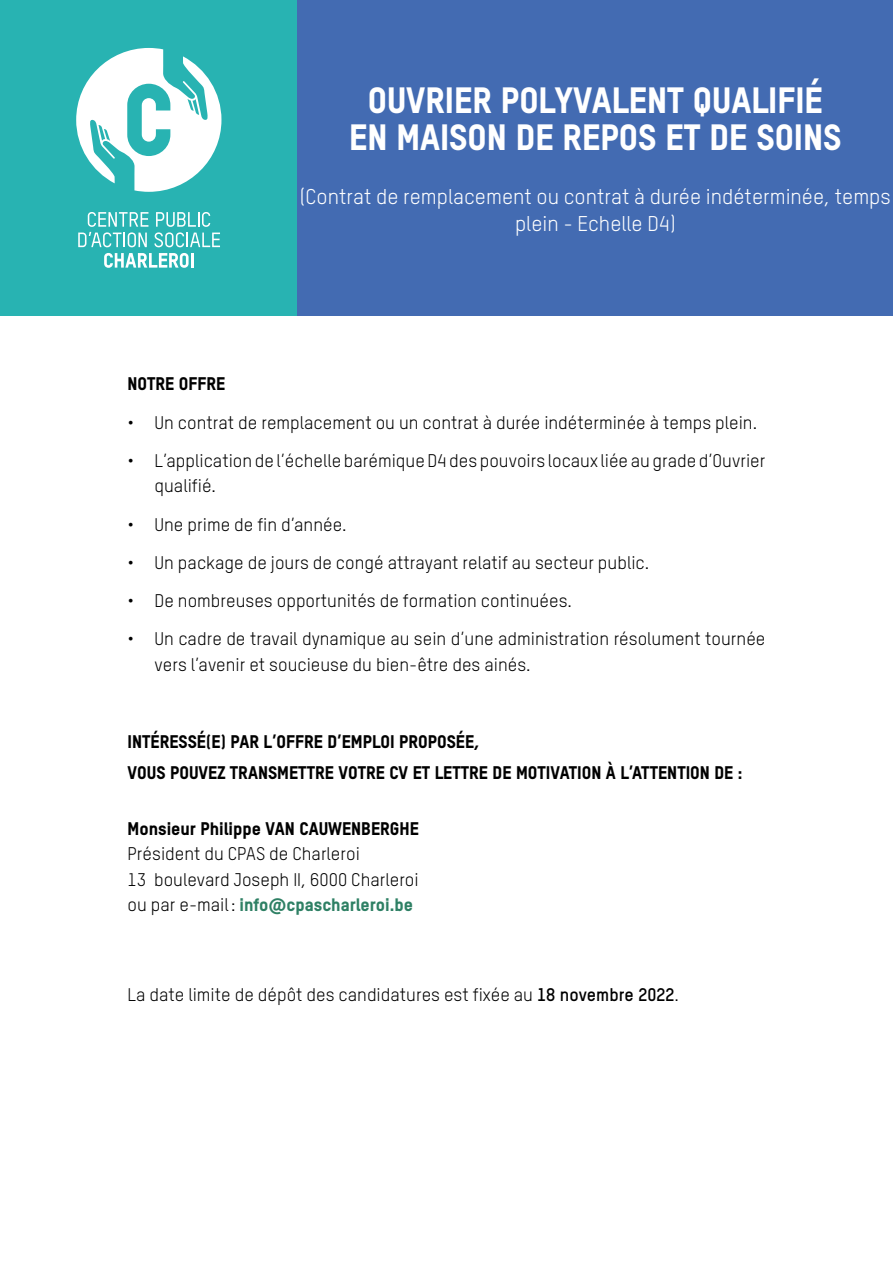
<style>
.page{position:relative;width:893px;height:1263px;background:#fff}
.page>*{position:absolute;margin:0;border:0;box-sizing:border-box;transform-origin:0 0}
.t1{font:800 36px/37.5px "TSTAR";color:#fff;text-align:center}
.t2{font:21px/27px "TSTAR";color:#fff;text-align:center}
.t3{font:18px/25.5px "TSTAR";color:#000}
.t4{font:800 18px/31.5px "TSTAR";color:#000}
.s1{font-weight:800;color:#2e8064}
.s2{font-weight:700}
</style>
<div class="page">
<div style="left:0;top:0;width:298px;height:316px;background:#28b3b2"></div>
<svg style="left:78px;top:212px;width:70px;height:35px"></svg>
<svg style="left:154px;top:212px;width:66px;height:35px"></svg>
<svg style="left:104px;top:253px;width:89px;height:15px"></svg>
<svg style="left:76px;top:48px;width:145px;height:144px"></svg>
<div style="left:298px;top:0;width:595px;height:316px;background:#436bb2"></div>
<h1 class="t1" style="left:349px;top:80px;width:494px">OUVRIER POLYVALENT QUALIFIÉ<br>EN MAISON DE REPOS ET DE SOINS</h1>
<p class="t2" style="left:300px;top:183px;width:593px">(Contrat de remplacement ou contrat à durée indéterminée, temps plein - Echelle D4)</p>
<p class="t4" style="left:128px;top:368px;width:99px">NOTRE OFFRE</p>
<p class="t3" style="left:128px;top:409px;width:631px">• Un contrat de remplacement ou un contrat à durée indéterminée à temps plein.</p>
<p class="t3" style="left:155px;top:447px;width:612px;text-indent:-27px">• L’application de l’échelle barémique D4 des pouvoirs locaux liée au grade d’Ouvrier qualifié.</p>
<p class="t3" style="left:128px;top:511px;width:221px">• Une prime de fin d’année.</p>
<p class="t3" style="left:128px;top:549px;width:523px">• Un package de jours de congé attrayant relatif au secteur public.</p>
<p class="t3" style="left:128px;top:588px;width:446px">• De nombreuses opportunités de formation continuées.</p>
<p class="t3" style="left:155px;top:626px;width:612px;text-indent:-27px">• Un cadre de travail dynamique au sein d’une administration résolument tournée vers l’avenir et soucieuse du bien-être des ainés.</p>
<p class="t4" style="left:128px;top:725px;width:616px">INTÉRESSÉ(E) PAR L’OFFRE D’EMPLOI PROPOSÉE,<br>VOUS POUVEZ TRANSMETTRE VOTRE CV ET LETTRE DE MOTIVATION À L’ATTENTION DE :</p>
<p class="t4" style="left:128px;top:812px;width:293px">Monsieur Philippe VAN CAUWENBERGHE</p>
<p class="t3" style="left:128px;top:841px;width:293px">Président du CPAS de Charleroi<br>13 boulevard Joseph II, 6000 Charleroi ou par e-mail : <span class="s1">info@cpascharleroi.be</span></p>
<p class="t3" style="left:128px;top:981px;width:553px">La date limite de dépôt des candidatures est fixée au <span class="s2">18 novembre 2022</span>.</p>
</div>
